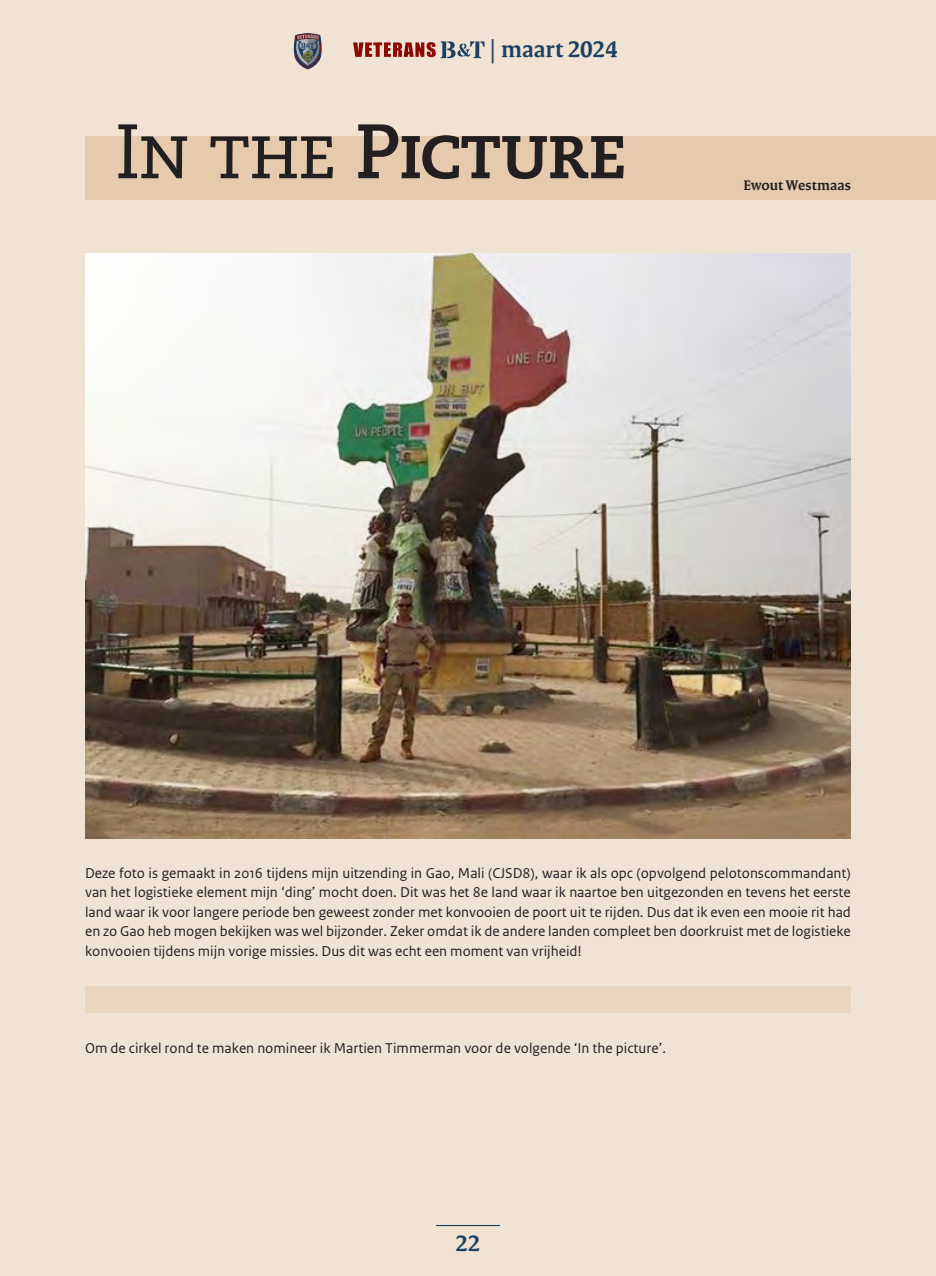
<style>
.page{position:relative;width:936px;height:1276px;background:#fff}
.page>*{position:absolute;margin:0;border:0;box-sizing:border-box;transform-origin:0 0}
.Paragraph_Style_1{font:700 76.95px "Caecilia LT Std";letter-spacing:-.03em;color:#231f20}
.t1{font:700 24.3px "Rijksoverheid Serif";color:#1b4064}
.t2{font:700 24px "Rijksoverheid Serif";color:#1b4064}
.Paragraph_Style_1-2{font:15px/19.5px "Rijksoverheid Sans Text";color:#231f20;text-align:justify}
.Paragraph_Style_1-3{font:700 15px "Rijksoverheid Serif";letter-spacing:.005em;color:#231f20}
.s1{font-weight:400}
</style>
<div class="page">
<div style="left:0;top:0;width:935px;height:1276px;background:#f1e3d3"></div>
<div style="left:85px;top:136px;width:850px;height:64px;background:#e6caae"></div>
<div style="left:85px;top:986px;width:765px;height:27px;background:#ead5bf"></div>
<img style="left:85px;top:254px;width:765px;height:584px">
<svg style="left:353px;top:41px;width:131px;height:17px"></svg>
<svg style="left:294px;top:33px;width:28px;height:36px"></svg>
<hr style="left:436px;top:1225px;width:64px;height:1px;background:#1b4064">
<h2 class="t1" style="left:489px;top:35px;width:130px">| maart 2024</h2>
<p class="Paragraph_Style_1" style="left:115px;top:106px;width:514px"><span class="s1">In the</span> Picture</p>
<p class="Paragraph_Style_1-3" style="left:743px;top:176px;width:109px">Ewout Westmaas</p>
<p class="Paragraph_Style_1-2" style="left:85px;top:863px;width:767px">Deze foto is gemaakt in 2016 tijdens mijn uitzending in Gao, Mali (CJSD8), waar ik als opc (opvolgend pelotonscommandant) van het logistieke element mijn ‘ding’ mocht doen. Dit was het 8e land waar ik naartoe ben uitgezonden en tevens het eerste land waar ik voor langere periode ben geweest zonder met konvooien de poort uit te rijden. Dus dat ik even een mooie rit had en zo Gao heb mogen bekijken was wel bijzonder. Zeker omdat ik de andere landen compleet ben doorkruist met de logistieke konvooien tijdens mijn vorige missies. Dus dit was echt een moment van vrijheid!</p>
<p class="Paragraph_Style_1-2" style="left:85px;top:1039px;width:582px">Om de cirkel rond te maken nomineer ik Martien Timmerman voor de volgende ‘In the picture’.</p>
<h3 class="t2" style="left:455px;top:1228px;width:26px">22</h3>
</div>
